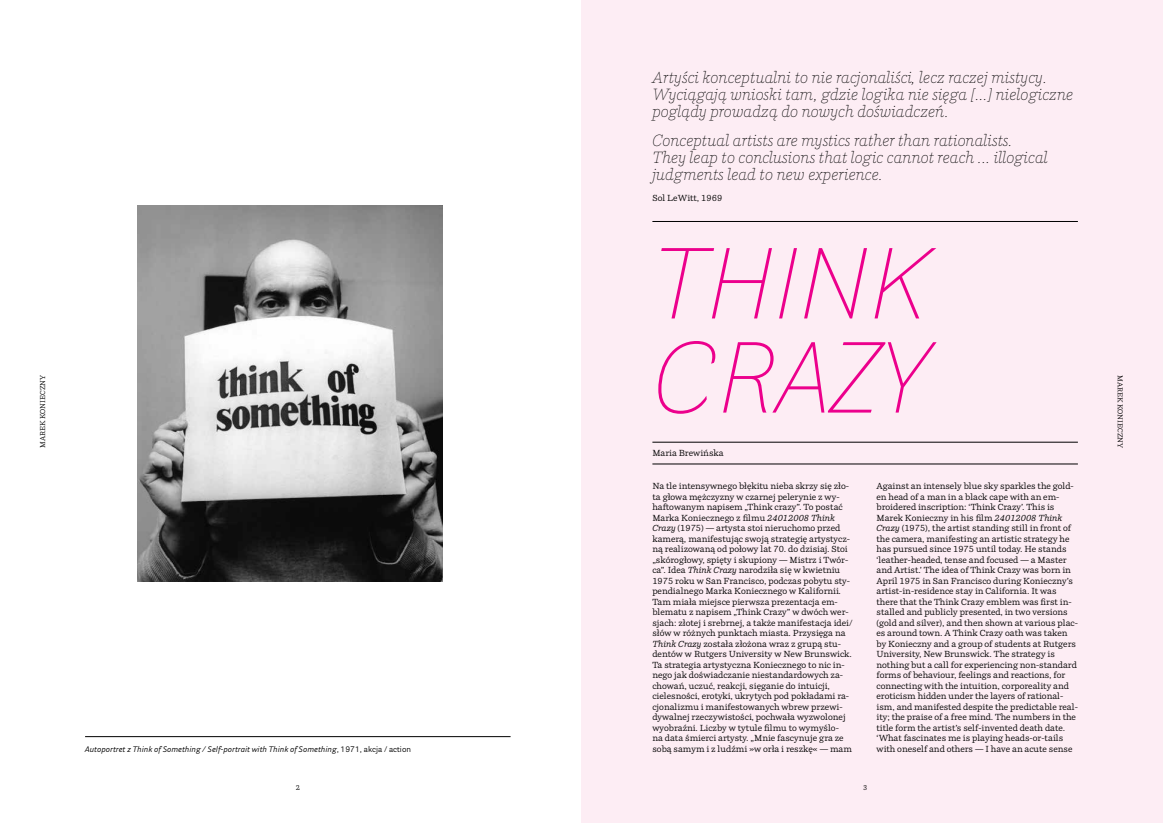
<style>
.page{position:relative;width:1163px;height:823px;background:#fff}
.page>*{position:absolute;margin:0;border:0;box-sizing:border-box;transform-origin:0 0}
.t1{font:italic 100 100px/94px "Parry Grotesque Pro";color:#ec008c}
.t2{font:italic 100 16px/17px "Parry Pro";color:#000}
.t3{font:8.7px/10.5px "Parry Pro";color:#000}
.t4{font:italic 8px "Parry Grotesque Pro";color:#000}
.t5{font:7px "Parry Pro";color:#000}
.s1{font-style:normal}
.s2{font-style:italic}
</style>
<div class="page">
<div style="left:581px;top:0;width:581px;height:822px;background:#fdedf4"></div>
<img style="left:137px;top:206px;width:305px;height:375px">
<hr style="left:652px;top:221px;width:425px;height:1px;background:#000">
<hr style="left:652px;top:442px;width:425px;height:1px;background:#000">
<hr style="left:652px;top:463px;width:425px;height:1px;background:#000">
<hr style="left:85px;top:736px;width:425px;height:1px;background:#000">
<h2 class="t2" style="left:652px;top:69px;width:422px">Artyści konceptualni to nie racjonaliści, lecz raczej mistycy.<br>Wyciągają wnioski tam, gdzie logika nie sięga [...] nielogiczne poglądy prowadzą do nowych doświadczeń.</h2>
<h2 class="t2" style="left:652px;top:131px;width:397px">Conceptual artists are mystics rather than rationalists.<br>They leap to conclusions that logic cannot reach ... illogical judgments lead to new experience.</h2>
<p class="t3" style="left:652px;top:192px;width:71px">Sol LeWitt, 1969</p>
<h1 class="t1" style="left:652px;top:235px;width:278px">THINK<br>CRAZY</h1>
<p class="t3" style="left:652px;top:447px;width:73px">Maria Brewińska</p>
<p class="t5" style="left:38px;top:447px;width:74px;rotate:-90deg">Marek konieczny</p>
<p class="t5" style="left:1124px;top:375px;width:74px;rotate:90deg">Marek konieczny</p>
<p class="t4" style="left:85px;top:743px;width:327px">Autoportret z Think of Something / Self-portrait with Think of Something<span class="s1">, 1971, akcja / action</span></p>
<p class="t3" style="left:652px;top:480px;width:202px">Na tle intensywnego błękitu nieba skrzy się zło&shy;ta głowa mężczyzny w czarnej pelerynie z wy&shy;haftowanym napisem „Think crazy”. To postać Marka Koniecznego z filmu <span class="s2">24012008 Think Crazy</span> (1975) — artysta stoi nieruchomo przed kamerą, manifestując swoją strategię artystycz&shy;ną realizowaną od połowy lat 70. do dzisiaj. Stoi „skórogłowy, spięty i skupiony — Mistrz i Twór&shy;ca”. Idea <span class="s2">Think Crazy</span> narodziła się w kwietniu 1975 roku w San Francisco, podczas pobytu sty&shy;pendialnego Marka Koniecznego w Kalifornii.<br>Tam miała miejsce pierwsza prezentacja em&shy;blematu z napisem „Think Crazy” w dwóch wer&shy;sjach: złotej i srebrnej, a także manifestacja idei/ słów w różnych punktach miasta. Przysięga na <span class="s2">Think Crazy</span> została złożona wraz z grupą stu&shy;dentów w Rutgers University w New Brunswick.<br>Ta strategia artystyczna Koniecznego to nic in&shy;nego jak doświadczanie niestandardowych za&shy;chowań, uczuć, reakcji, sięganie do intuicji, cielesności, erotyki, ukrytych pod pokładami ra&shy;cjonalizmu i manifestowanych wbrew przewi&shy;dywalnej rzeczywistości, pochwała wyzwolonej wyobraźni. Liczby w tytule filmu to wymyślo-<br>na data śmierci artysty. „Mnie fascynuje gra ze sobą samym i z ludźmi »w orła i reszkę« — mam</p>
<p class="t3" style="left:876px;top:480px;width:203px">Against an intensely blue sky sparkles the gold&shy;en head of a man in a black cape with an em&shy;broidered inscription: ‘Think Crazy’. This is Marek Konieczny in his film <span class="s2">24012008 Think Crazy</span> (1975), the artist standing still in front of the camera, manifesting an artistic strategy he has pursued since 1975 until today. He stands ‘leather-headed, tense and focused — a Master and Artist.’ The idea of Think Crazy was born in April 1975 in San Francisco during Konieczny’s artist-in-residence stay in California. It was there that the Think Crazy emblem was first in&shy;stalled and publicly presented, in two versions (gold and silver), and then shown at various plac&shy;es around town. A Think Crazy oath was taken by Konieczny and a group of students at Rutgers University, New Brunswick. The strategy is nothing but a call for experiencing non-standard forms of behaviour, feelings and reactions, for connecting with the intuition, corporeality and eroticism hidden under the layers of rational&shy;ism, and manifested despite the predictable real&shy;ity; the praise of a free mind. The numbers in the title form the artist’s self-invented death date. ‘What fascinates me is playing heads-or-tails with oneself and others — I have an acute sense</p>
<p class="t5" style="left:296px;top:782px;width:6px">2</p>
<p class="t5" style="left:862px;top:782px;width:6px">3</p>
</div>
